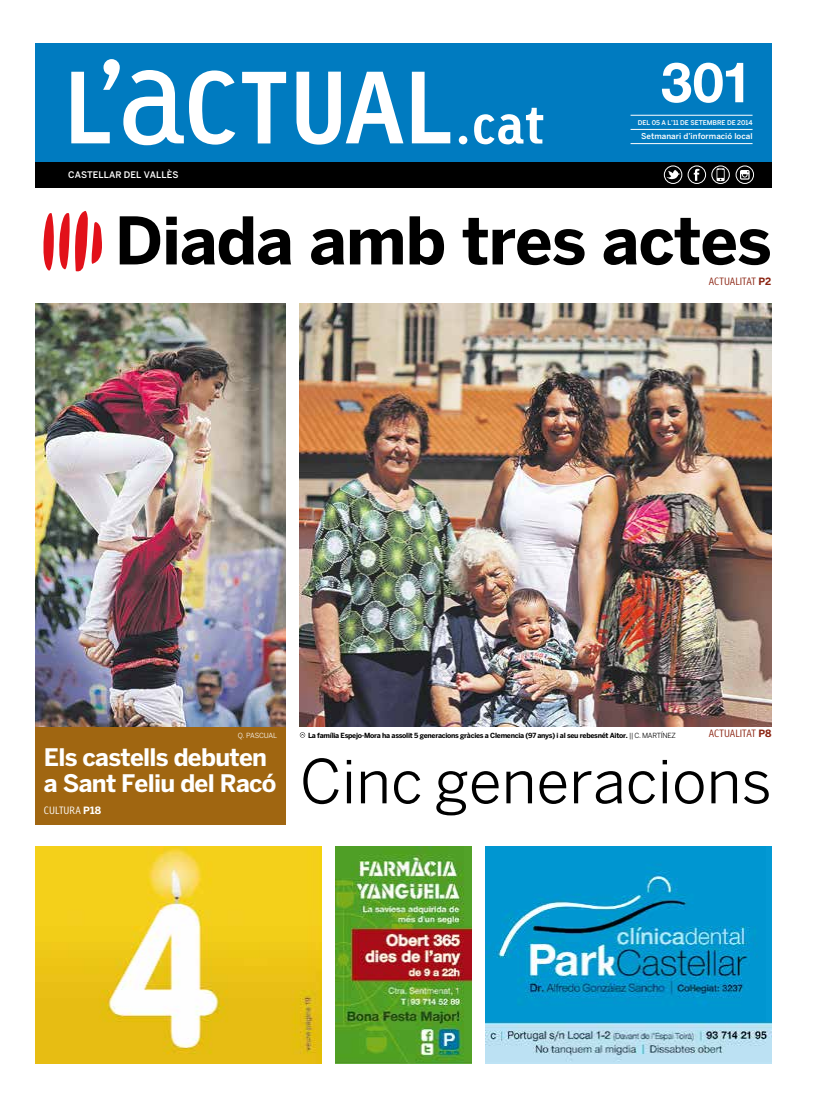
<style>
.page{position:relative;width:820px;height:1106px;background:#fff}
.page>*{position:absolute;margin:0;border:0;box-sizing:border-box;transform-origin:0 0}
.t1{font:700 65px "Benton Sans";letter-spacing:-.015em;color:#000}
.t2{font:60px "Benton Sans";color:#000}
.t3{font:60px "NH75";color:#fff}
.t4{font:700 55px "Linotype Tetria";color:#fff}
.t5{font:700 24px/26px "Benton Sans";letter-spacing:-.03em;color:#fff}
.t6{font:300 10px "Linotype Tetria";letter-spacing:.005em;color:#8b2412}
.t7{font:300 10px "Linotype Tetria";letter-spacing:.005em;color:#fff}
.t8{font:500 9px "Benton Sans";letter-spacing:.005em;color:#fff}
.t9{font:500 8px "Benton Sans";letter-spacing:.005em;color:#fff}
.t10{font:700 7px "Benton Sans";letter-spacing:-.04em;color:#000}
.t11{font:7px "Benton Sans";letter-spacing:-.03em;color:#fff}
.t12{font:500 6.5px "Benton Sans";letter-spacing:-.01em;color:#fff}
.s1{font-family:"Benton Sans";font-weight:700}
.s2{font-weight:400}
</style>
<div class="page">
<img style="left:300px;top:303px;width:471px;height:423px">
<div style="left:35px;top:43px;width:736px;height:120px;background:#007bc0"></div>
<svg style="left:71px;top:59px;width:379px;height:87px"></svg>
<div style="left:35px;top:162px;width:736px;height:25px;background:#000"></div>
<svg style="left:666px;top:170px;width:13px;height:10px"></svg>
<div style="left:663px;top:166px;width:18px;height:18px;border:1px solid #fff;border-radius:50%"></div>
<svg style="left:693px;top:169px;width:6px;height:12px"></svg>
<div style="left:687px;top:166px;width:18px;height:18px;border:1px solid #fff;border-radius:50%"></div>
<div style="left:735px;top:166px;width:18px;height:18px;border:1px solid #fff;border-radius:50%"></div>
<svg style="left:740px;top:170px;width:9px;height:10px"></svg>
<div style="left:711px;top:166px;width:18px;height:18px;border:1px solid #fff;border-radius:50%"></div>
<svg style="left:716px;top:168px;width:8px;height:13px"></svg>
<hr style="left:630px;top:115px;width:122px;height:1px;background:#fff">
<hr style="left:630px;top:129px;width:122px;height:1px;background:#fff">
<hr style="left:630px;top:143px;width:122px;height:1px;background:#fff">
<svg style="left:300px;top:732px;width:5px;height:5px"></svg>
<img style="left:35px;top:303px;width:250px;height:423px">
<div style="left:35px;top:726px;width:250px;height:98px;background:#a06611"></div>
<svg style="left:43px;top:211px;width:59px;height:61px"></svg>
<img style="left:35px;top:846px;width:286px;height:217px">
<img style="left:485px;top:846px;width:286px;height:217px">
<img style="left:335px;top:846px;width:136px;height:217px">
<p class="t8" style="left:68px;top:169px;width:112px">CASTELLAR DEL VALLÈS</p>
<h3 class="t4" style="left:454px;top:89px;width:92px">.cat</h3>
<h2 class="t3" style="left:661px;top:42px;width:93px">301</h2>
<p class="t12" style="left:637px;top:118px;width:116px">DEL 05 A L’11 DE SETEMBRE DE 2014</p>
<p class="t9" style="left:641px;top:132px;width:113px">Setmanari d’informació local</p>
<h1 class="t1" style="left:115px;top:202px;width:658px">Diada amb tres actes</h1>
<h3 class="t6" style="left:708px;top:275px;width:64px">ACTUALITAT <span class="s1">P2</span></h3>
<p class="t11" style="left:238px;top:731px;width:41px">Q. PASCUAL</p>
<h3 class="t5" style="left:44px;top:744px;width:234px">Els castells debuten a Sant Feliu del Racó</h3>
<h3 class="t7" style="left:44px;top:804px;width:59px">CULTURA <span class="s1">P18</span></h3>
<p class="t10" style="left:308px;top:731px;width:369px">La família Espejo-Mora ha assolit 5 generacions gràcies a Clemencia (97 anys) i al seu rebesnét Aitor. <span class="s2">|| C . MARTÍNEZ</span></p>
<h3 class="t6" style="left:708px;top:727px;width:64px">ACTUALITAT <span class="s1">P8</span></h3>
<h2 class="t2" style="left:300px;top:746px;width:473px">CINC GENERACIONS</h2>
</div>
